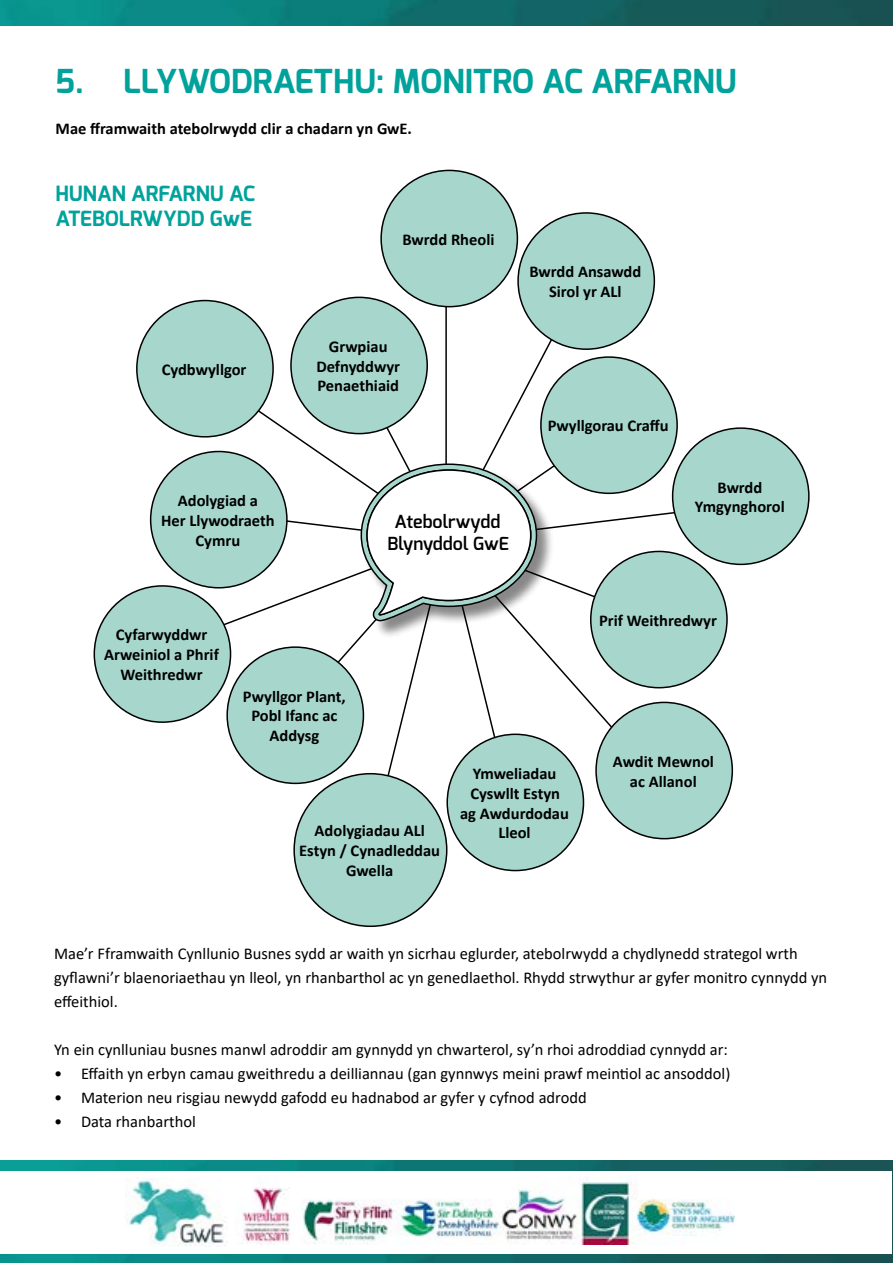
<style>
.page{position:relative;width:893px;height:1263px;background:#fff}
.page>*{position:absolute;margin:0;border:0;box-sizing:border-box;transform-origin:0 0}
.t1{font:700 33px "Exo";color:#00a29b}
.t2{font:700 21px/25.2px "Exo";color:#00a29b}
.t3{font:600 18px/21.6px "Exo";color:#000;text-align:center}
.t4{font:16.5px/24px "Calibri";color:#000}
.t5{font:700 16.5px/19.8px "Calibri";color:#000;text-align:center}
</style>
<div class="page">
<img style="left:0;top:1161px;width:893px;height:102px">
<img style="left:0;top:0;width:893px;height:25px">
<div style="left:0;top:1171px;width:892px;height:82px;background:#fff"></div>
<img style="left:242px;top:1180px;width:493px;height:64px">
<img style="left:125px;top:1177px;width:99px;height:69px">
<svg style="left:190px;top:282px;width:512px;height:509px"></svg>
<div style="left:381px;top:170px;width:136px;height:137px;background:#a6d6cc;border-radius:50%"></div>
<div style="left:518px;top:213px;width:136px;height:136px;background:#a6d6cc;border-radius:50%"></div>
<div style="left:541px;top:357px;width:136px;height:136px;background:#a6d6cc;border-radius:50%"></div>
<div style="left:673px;top:428px;width:136px;height:136px;background:#a6d6cc;border-radius:50%"></div>
<div style="left:591px;top:551px;width:136px;height:137px;background:#a6d6cc;border-radius:50%"></div>
<div style="left:151px;top:451px;width:136px;height:137px;background:#a6d6cc;border-radius:50%"></div>
<div style="left:447px;top:734px;width:136px;height:136px;background:#a6d6cc;border-radius:50%"></div>
<div style="left:294px;top:774px;width:153px;height:152px;background:#a6d6cc;border-radius:50%"></div>
<div style="left:596px;top:702px;width:136px;height:137px;background:#a6d6cc;border-radius:50%"></div>
<div style="left:227px;top:647px;width:136px;height:136px;background:#a6d6cc;border-radius:50%"></div>
<div style="left:94px;top:586px;width:137px;height:136px;background:#a6d6cc;border-radius:50%"></div>
<div style="left:137px;top:301px;width:136px;height:136px;background:#a6d6cc;border-radius:50%"></div>
<div style="left:291px;top:297px;width:136px;height:137px;background:#a6d6cc;border-radius:50%"></div>
<div style="left:362px;top:464px;width:192px;height:174px;background:#000;opacity:.47"></div>
<svg style="left:360px;top:463px;width:178px;height:160px"></svg>
<h1 class="t1" style="left:56px;top:60px;width:683px">5. LLYWODRAETHU: MONITRO AC ARFARNU</h1>
<p class="t5" style="left:56px;top:118px;width:358px">Mae fframwaith atebolrwydd clir a chadarn yn GwE.</p>
<p class="t2" style="left:56px;top:181px;width:201px">HUNAN ARFARNU AC<br>ATEBOLRWYDD GwE</p>
<p class="t5" style="left:162px;top:359px;width:86px">Cydbwyllgor</p>
<p class="t5" style="left:161px;top:490px;width:115px">Adolygiad a<br>Her Llywodraeth<br>Cymru</p>
<p class="t5" style="left:402px;top:229px;width:94px">Bwrdd Rheoli</p>
<p class="t5" style="left:316px;top:336px;width:85px">Grwpiau<br>Defnyddwyr<br>Penaethiaid</p>
<p class="t5" style="left:529px;top:262px;width:113px">Bwrdd Ansawdd<br>Sirol yr ALl</p>
<p class="t5" style="left:548px;top:416px;width:122px">Pwyllgorau Craffu</p>
<p class="t3" style="left:388px;top:511px;width:123px">Atebolrwydd<br>Blynyddol GwE</p>
<p class="t5" style="left:695px;top:477px;width:91px">Bwrdd<br>Ymgynghorol</p>
<p class="t5" style="left:104px;top:625px;width:116px">Cyfarwyddwr<br>Arweiniol a Phrif<br>Weithredwr</p>
<p class="t5" style="left:243px;top:686px;width:104px">Pwyllgor Plant,<br>Pobl Ifanc ac<br>Addysg</p>
<p class="t5" style="left:599px;top:610px;width:119px">Prif Weithredwyr</p>
<p class="t5" style="left:460px;top:763px;width:110px">Ymweliadau<br>Cyswllt Estyn ag Awdurdodau</p>
<p class="t5" style="left:315px;top:821px;width:112px">Adolygiadau ALl</p>
<p class="t5" style="left:498px;top:823px;width:34px">Lleol</p>
<p class="t5" style="left:299px;top:840px;width:142px">Estyn / Cynadleddau<br>Gwella</p>
<p class="t5" style="left:613px;top:751px;width:103px">Awdit Mewnol ac Allanol</p>
<p class="t4" style="left:54px;top:941px;width:775px">Mae’r Fframwaith Cynllunio Busnes sydd ar waith yn sicrhau eglurder, atebolrwydd a chydlynedd strategol wrth gyflawni’r blaenoriaethau yn lleol, yn rhanbarthol ac yn genedlaethol. Rhydd strwythur ar gyfer monitro cynnydd yn effeithiol.</p>
<p class="t4" style="left:54px;top:1037px;width:675px">Yn ein cynlluniau busnes manwl adroddir am gynnydd yn chwarterol, sy’n rhoi adroddiad cynnydd ar:</p>
<p class="t4" style="left:54px;top:1061px;width:678px">• Effaith yn erbyn camau gweithredu a deilliannau (gan gynnwys meini prawf meintiol ac ansoddol)</p>
<p class="t4" style="left:54px;top:1085px;width:534px">• Materion neu risgiau newydd gafodd eu hadnabod ar gyfer y cyfnod adrodd</p>
<p class="t4" style="left:54px;top:1109px;width:143px">• Data rhanbarthol</p>
</div>
